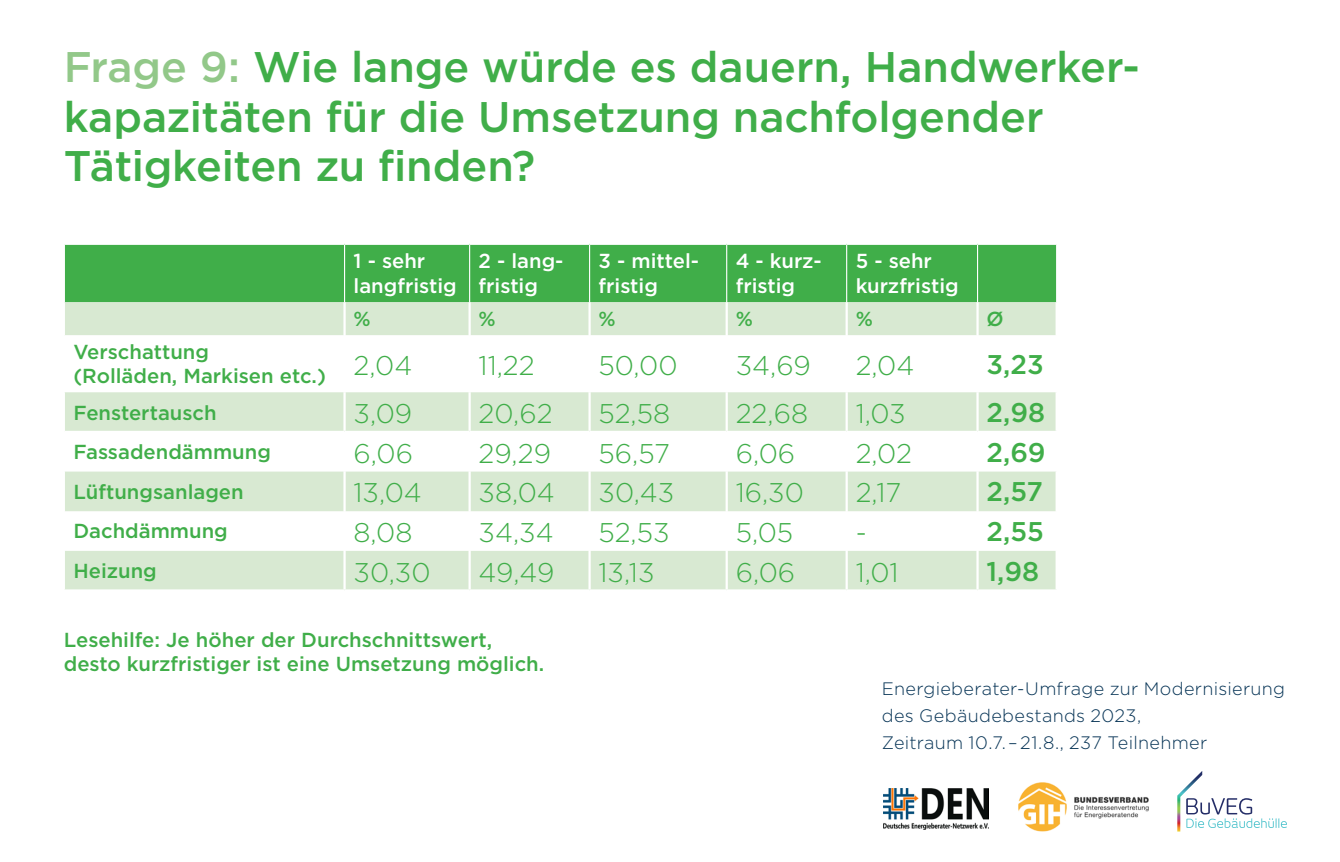
<style>
.page{position:relative;width:1340px;height:862px;background:#fff}
.page>*{position:absolute;margin:0;border:0;box-sizing:border-box;transform-origin:0 0}
.Headline_grün{font:500 42.75px/49.5px "Gotham";letter-spacing:-.005em;color:#40ae49}
.t1{font:300 27px "Gotham";color:#40ae49}
.t2{font:500 27px "Gotham";color:#40ae49}
.t3{font:500 20.25px/24.3px "Gotham";color:#40ae49}
.t4{font:500 20.25px/24.3px "Gotham";color:#fff}
.Fließtext{font:300 18px/27px "Gotham";letter-spacing:.02em;color:#073456}
.s1{color:#92c889}
</style>
<div class="page">
<div style="left:65px;top:245px;width:991px;height:57px;background:#40ae49"></div>
<svg style="left:65px;top:302px;width:990px;height:287px;fill:#d8e9d2"></svg>
<hr style="left:343px;top:433px;width:3px;height:38px;background:#fff">
<hr style="left:468px;top:433px;width:3px;height:38px;background:#fff">
<hr style="left:588px;top:433px;width:2px;height:38px;background:#fff">
<hr style="left:725px;top:433px;width:2px;height:38px;background:#fff">
<hr style="left:845px;top:433px;width:2px;height:38px;background:#fff">
<hr style="left:976px;top:433px;width:2px;height:38px;background:#fff">
<hr style="left:344px;top:245px;width:1px;height:57px;background:#fff">
<hr style="left:469px;top:245px;width:1px;height:57px;background:#fff">
<hr style="left:589px;top:245px;width:1px;height:57px;background:#fff">
<hr style="left:726px;top:245px;width:1px;height:57px;background:#fff">
<hr style="left:846px;top:245px;width:1px;height:57px;background:#fff">
<hr style="left:977px;top:245px;width:1px;height:57px;background:#fff">
<hr style="left:343px;top:302px;width:3px;height:33px;background:#fff">
<hr style="left:468px;top:302px;width:3px;height:33px;background:#fff">
<hr style="left:588px;top:302px;width:2px;height:33px;background:#fff">
<hr style="left:725px;top:302px;width:2px;height:33px;background:#fff">
<hr style="left:845px;top:302px;width:2px;height:33px;background:#fff">
<hr style="left:976px;top:302px;width:2px;height:33px;background:#fff">
<hr style="left:343px;top:335px;width:3px;height:57px;background:#fff">
<hr style="left:468px;top:335px;width:3px;height:57px;background:#fff">
<hr style="left:588px;top:335px;width:2px;height:57px;background:#fff">
<hr style="left:725px;top:335px;width:2px;height:57px;background:#fff">
<hr style="left:845px;top:335px;width:2px;height:57px;background:#fff">
<hr style="left:976px;top:335px;width:2px;height:57px;background:#fff">
<hr style="left:343px;top:392px;width:3px;height:38px;background:#fff">
<hr style="left:468px;top:392px;width:3px;height:38px;background:#fff">
<hr style="left:588px;top:392px;width:2px;height:38px;background:#fff">
<hr style="left:725px;top:392px;width:2px;height:38px;background:#fff">
<hr style="left:845px;top:392px;width:2px;height:38px;background:#fff">
<hr style="left:976px;top:392px;width:2px;height:38px;background:#fff">
<hr style="left:65px;top:430px;width:279px;height:3px;background:#fff">
<hr style="left:344px;top:430px;width:125px;height:3px;background:#fff">
<hr style="left:469px;top:430px;width:120px;height:3px;background:#fff">
<hr style="left:589px;top:430px;width:137px;height:3px;background:#fff">
<hr style="left:726px;top:430px;width:120px;height:3px;background:#fff">
<hr style="left:846px;top:430px;width:131px;height:3px;background:#fff">
<hr style="left:977px;top:430px;width:80px;height:3px;background:#fff">
<hr style="left:343px;top:511px;width:3px;height:39px;background:#fff">
<hr style="left:468px;top:511px;width:3px;height:39px;background:#fff">
<hr style="left:588px;top:511px;width:2px;height:39px;background:#fff">
<hr style="left:725px;top:511px;width:2px;height:39px;background:#fff">
<hr style="left:845px;top:511px;width:2px;height:39px;background:#fff">
<hr style="left:976px;top:511px;width:2px;height:39px;background:#fff">
<hr style="left:343px;top:550px;width:3px;height:39px;background:#fff">
<hr style="left:468px;top:550px;width:3px;height:39px;background:#fff">
<hr style="left:588px;top:550px;width:2px;height:39px;background:#fff">
<hr style="left:725px;top:550px;width:2px;height:39px;background:#fff">
<hr style="left:845px;top:550px;width:2px;height:39px;background:#fff">
<hr style="left:976px;top:550px;width:2px;height:39px;background:#fff">
<hr style="left:343px;top:471px;width:3px;height:40px;background:#fff">
<hr style="left:468px;top:471px;width:3px;height:40px;background:#fff">
<hr style="left:588px;top:471px;width:2px;height:40px;background:#fff">
<hr style="left:725px;top:471px;width:2px;height:40px;background:#fff">
<hr style="left:845px;top:471px;width:2px;height:40px;background:#fff">
<hr style="left:976px;top:471px;width:2px;height:40px;background:#fff">
<img style="left:883px;top:788px;width:105px;height:41px">
<img style="left:1018px;top:782px;width:131px;height:48px">
<svg style="left:1177px;top:771px;width:109px;height:60px"></svg>
<p class="Headline_grün" style="left:64px;top:41px;width:1077px"><span class="s1">Frage 9:</span> Wie lange würde es dauern, Handwerker&shy;kapazitäten für die Umsetzung nachfolgender<br>Tätigkeiten zu finden?</p>
<p class="t4" style="left:353px;top:248px;width:73px">1 - sehr</p>
<p class="t4" style="left:353px;top:272px;width:105px">langfristig</p>
<p class="t4" style="left:478px;top:248px;width:86px">2 - lang&shy;fristig</p>
<p class="t4" style="left:598px;top:248px;width:102px">3 - mittel&shy;fristig</p>
<p class="t4" style="left:735px;top:248px;width:88px">4 - kurz&shy;fristig</p>
<p class="t4" style="left:855px;top:248px;width:78px">5 - sehr</p>
<p class="t4" style="left:855px;top:272px;width:104px">kurzfristig</p>
<p class="t3" style="left:73px;top:339px;width:137px">Verschattung</p>
<p class="t3" style="left:73px;top:363px;width:254px">(Rolläden, Markisen etc.)</p>
<p class="t3" style="left:353px;top:306px;width:19px">%</p>
<p class="t3" style="left:478px;top:306px;width:19px">%</p>
<p class="t3" style="left:598px;top:306px;width:19px">%</p>
<p class="t3" style="left:735px;top:306px;width:19px">%</p>
<p class="t3" style="left:855px;top:306px;width:19px">%</p>
<p class="t3" style="left:986px;top:306px;width:19px">Ø</p>
<p class="t1" style="left:353px;top:347px;width:60px">2,04</p>
<p class="t1" style="left:478px;top:347px;width:58px">11,22</p>
<p class="t1" style="left:598px;top:347px;width:80px">50,00</p>
<p class="t1" style="left:735px;top:347px;width:77px">34,69</p>
<p class="t1" style="left:855px;top:347px;width:60px">2,04</p>
<p class="t2" style="left:986px;top:348px;width:59px">3,23</p>
<p class="t3" style="left:73px;top:399px;width:145px">Fenstertausch</p>
<p class="t1" style="left:353px;top:396px;width:60px">3,09</p>
<p class="t1" style="left:478px;top:396px;width:76px">20,62</p>
<p class="t1" style="left:598px;top:396px;width:73px">52,58</p>
<p class="t1" style="left:735px;top:396px;width:74px">22,68</p>
<p class="t1" style="left:855px;top:396px;width:52px">1,03</p>
<p class="t2" style="left:986px;top:397px;width:60px">2,98</p>
<p class="t3" style="left:73px;top:439px;width:199px">Fassadendämmung</p>
<p class="t1" style="left:353px;top:435px;width:61px">6,06</p>
<p class="t1" style="left:478px;top:435px;width:74px">29,29</p>
<p class="t1" style="left:598px;top:435px;width:73px">56,57</p>
<p class="t1" style="left:735px;top:435px;width:61px">6,06</p>
<p class="t1" style="left:855px;top:435px;width:58px">2,02</p>
<p class="t2" style="left:986px;top:436px;width:60px">2,69</p>
<p class="t3" style="left:73px;top:478px;width:172px">Lüftungsanlagen</p>
<p class="t1" style="left:353px;top:475px;width:70px">13,04</p>
<p class="t1" style="left:478px;top:475px;width:78px">38,04</p>
<p class="t1" style="left:598px;top:475px;width:77px">30,43</p>
<p class="t1" style="left:735px;top:475px;width:70px">16,30</p>
<p class="t1" style="left:855px;top:475px;width:47px">2,17</p>
<p class="t2" style="left:986px;top:476px;width:58px">2,57</p>
<p class="t3" style="left:73px;top:518px;width:156px">Dachdämmung</p>
<p class="t1" style="left:353px;top:515px;width:60px">8,08</p>
<p class="t1" style="left:478px;top:515px;width:77px">34,34</p>
<p class="t1" style="left:598px;top:515px;width:72px">52,53</p>
<p class="t1" style="left:735px;top:515px;width:59px">5,05</p>
<p class="t1" style="left:855px;top:515px;width:13px">-</p>
<p class="t2" style="left:986px;top:515px;width:59px">2,55</p>
<p class="t3" style="left:73px;top:558px;width:85px">Heizung</p>
<p class="t1" style="left:353px;top:554px;width:78px">30,30</p>
<p class="t1" style="left:478px;top:554px;width:77px">49,49</p>
<p class="t1" style="left:598px;top:554px;width:57px">13,13</p>
<p class="t1" style="left:735px;top:554px;width:61px">6,06</p>
<p class="t1" style="left:855px;top:554px;width:44px">1,01</p>
<p class="t2" style="left:986px;top:555px;width:54px">1,98</p>
<p class="t3" style="left:64px;top:626px;width:482px">Lesehilfe: Je höher der Durchschnittswert, desto kurzfristiger ist eine Umsetzung möglich.</p>
<p class="Fließtext" style="left:881px;top:674px;width:405px">Energieberater-Umfrage zur Modernisierung des Gebäudebestands 2023,</p>
<p class="Fließtext" style="left:881px;top:728px;width:327px">Zeitraum 10.7. – 21.8., 237 Teilnehmer</p>
</div>
